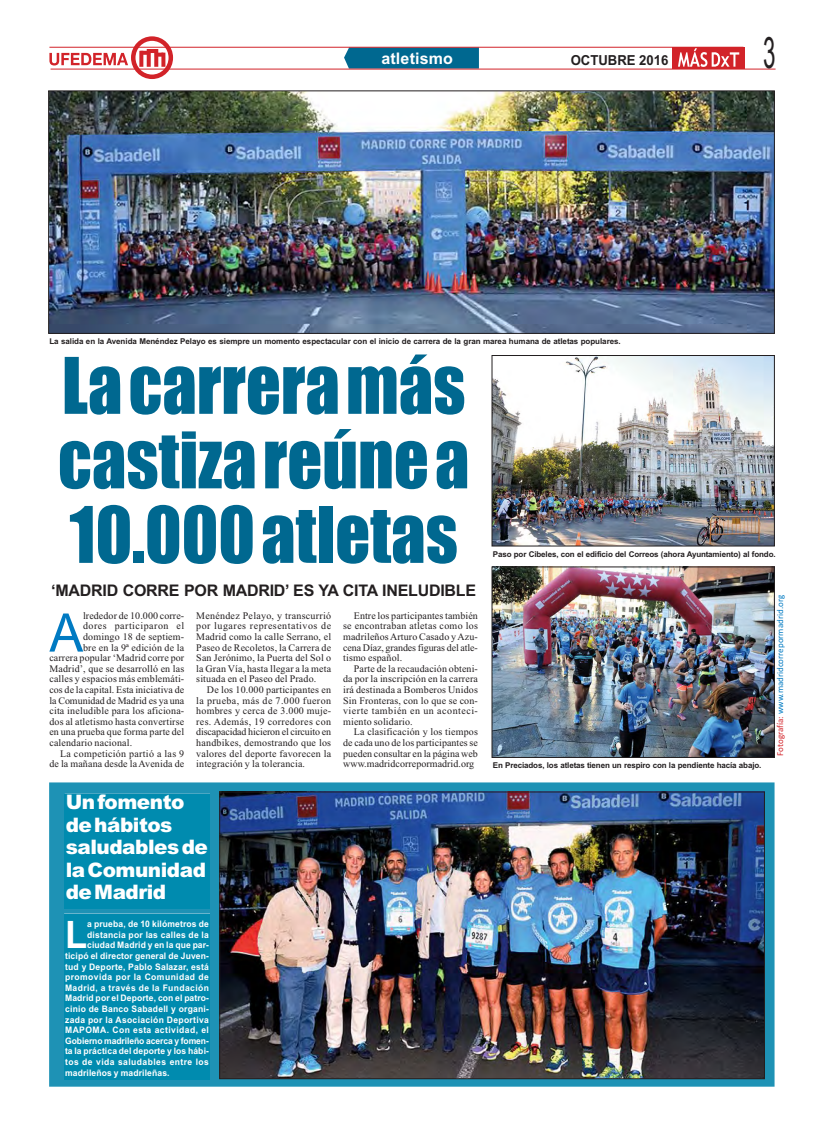
<style>
.page{position:relative;width:823px;height:1134px;background:#fff}
.page>*{position:absolute;margin:0;border:0;box-sizing:border-box;transform-origin:0 0}
.t1{font:72px/74.5px "Impact";color:#006890;text-align:justify;scale:.95 1}
.t2{font:53.2px "Arial";color:#007ac2;scale:.95 1}
.t3{font:43.5px "Arial Narrow";color:#231f20;scale:.63 1}
.t4{font:700 38.1px "Arial";color:#fff;scale:.95 1}
.t5{font:900 20px/22.5px "Arial";letter-spacing:-.025em;color:#fff}
.t6{font:700 16px "Arial";letter-spacing:-.015em;color:#231f20}
.t7{font:700 16px "Arial";letter-spacing:.01em;color:#fff}
.t8{font:700 13.8px "Arial";color:#231f20;scale:.95 1}
.t9{font:10px "Times New Roman";letter-spacing:.015em;color:#231f20}
.t10{font:10px "Times New Roman";letter-spacing:.05em;color:#231f20}
.t11{font:10px "Times New Roman";letter-spacing:-.015em;color:#231f20}
.t12{font:10px "Times New Roman";letter-spacing:-.01em;color:#231f20}
.t13{font:10px "Times New Roman";letter-spacing:-.005em;color:#231f20}
.t14{font:10px "Times New Roman";letter-spacing:.04em;color:#231f20}
.t15{font:700 9px "Arial";letter-spacing:.025em;color:#fff;scale:.95 1}
.t16{font:700 9px "Arial";letter-spacing:.05em;color:#fff;scale:.95 1}
.t17{font:9px "Calibri";color:#007ac2}
.t18{font:700 9px "Arial";letter-spacing:-.01em;color:#fff;scale:.95 1}
.t19{font:700 9px "Arial";letter-spacing:.045em;color:#fff;scale:.95 1}
.t20{font:700 8px "Arial";letter-spacing:-.015em;color:#231f20}
.s1{color:#d22329}
</style>
<div class="page">
<svg style="left:49px;top:782px;width:725px;height:305px;background:#2490b1"></svg>
<div style="left:344px;top:48px;width:134px;height:21px;background:#006890"></div>
<hr style="left:49px;top:47px;width:694px;height:1px;background:#d22329">
<hr style="left:50px;top:69px;width:725px;height:1px;background:#d22329">
<svg style="left:49px;top:36px;width:124px;height:43px"></svg>
<div style="left:671px;top:47px;width:73px;height:22px;background:#d22329"></div>
<svg style="left:678px;top:48px;width:60px;height:19px"></svg>
<img style="left:493px;top:569px;width:279px;height:187px">
<div style="left:491px;top:567px;width:283px;height:191px;border:1px solid #231f20"></div>
<img style="left:493px;top:357px;width:279px;height:187px">
<div style="left:491px;top:355px;width:283px;height:191px;border:1px solid #231f20"></div>
<div style="left:64px;top:914px;width:146px;height:165px;background:#008baf"></div>
<img style="left:221px;top:794px;width:541px;height:283px">
<div style="left:219px;top:792px;width:545px;height:287px;border:1px solid #231f20"></div>
<div style="left:65px;top:794px;width:145px;height:114px;background:#008baf"></div>
<img style="left:50px;top:93px;width:722px;height:239px">
<div style="left:48px;top:91px;width:726px;height:243px;border:1px solid #231f20"></div>
<p class="t7" style="left:381px;top:53px;width:73px">atletismo</p>
<p class="t8" style="left:570px;top:55px;width:104px">OCTUBRE 2016</p>
<p class="t3" style="left:762px;top:27px;width:21px">3</p>
<p class="t20" style="left:49px;top:339px;width:572px">La salida en la Avenida Menéndez Pelayo es siempre un momento espectacular con el inicio de carrera de la gran marea humana de atletas populares.</p>
<p class="t1" style="left:58px;top:354px;width:434px">La carrera más castiza reúne a 10.000 atletas</p>
<p class="t6" style="left:51px;top:584px;width:426px">‘MADRID CORRE POR MADRID’ ES YA CITA INELUDIBLE</p>
<p class="t2" style="left:49px;top:602px;width:37px">A</p>
<p class="t9" style="left:83px;top:612px;width:103px">lrededor de 10.000 corre-</p>
<p class="t10" style="left:83px;top:622px;width:103px">dores participaron el</p>
<p class="t9" style="left:83px;top:633px;width:103px">domingo 18 de septiem-</p>
<p class="t9" style="left:83px;top:644px;width:103px">bre en la 9ª edición de la</p>
<p class="t9" style="left:49px;top:654px;width:136px">carrera popular ‘Madrid corre por</p>
<p class="t9" style="left:49px;top:665px;width:136px">Madrid’, que se desarrolló en las</p>
<p class="t9" style="left:49px;top:675px;width:136px">calles y espacios más emblemáti-</p>
<p class="t9" style="left:49px;top:686px;width:136px">cos de la capital. Esta iniciativa de</p>
<p class="t13" style="left:49px;top:697px;width:136px">la Comunidad de Madrid es ya una</p>
<p class="t9" style="left:49px;top:707px;width:136px">cita ineludible para los aficiona-</p>
<p class="t9" style="left:49px;top:718px;width:136px">dos al atletismo hasta convertirse</p>
<p class="t9" style="left:49px;top:728px;width:136px">en una prueba que forma parte del</p>
<p class="t9" style="left:49px;top:739px;width:84px">calendario nacional.</p>
<p class="t9" style="left:60px;top:750px;width:126px">La competición partió a las 9</p>
<p class="t9" style="left:49px;top:760px;width:136px">de la mañana desde la Avenida de</p>
<p class="t9" style="left:196px;top:612px;width:136px">Menéndez Pelayo, y transcurrió</p>
<p class="t10" style="left:196px;top:622px;width:136px">por lugares representativos de</p>
<p class="t9" style="left:196px;top:633px;width:136px">Madrid como la calle Serrano, el</p>
<p class="t9" style="left:196px;top:644px;width:136px">Paseo de Recoletos, la Carrera de</p>
<p class="t9" style="left:196px;top:654px;width:136px">San Jerónimo, la Puerta del Sol o</p>
<p class="t9" style="left:196px;top:665px;width:136px">la Gran Vía, hasta llegar a la meta</p>
<p class="t9" style="left:196px;top:675px;width:121px">situada en el Paseo del Prado.</p>
<p class="t9" style="left:207px;top:686px;width:126px">De los 10.000 participantes en</p>
<p class="t14" style="left:196px;top:697px;width:136px">la prueba, más de 7.000 fueron</p>
<p class="t9" style="left:196px;top:707px;width:136px">hombres y cerca de 3.000 muje-</p>
<p class="t9" style="left:196px;top:718px;width:136px">res. Además, 19 corredores con</p>
<p class="t11" style="left:196px;top:728px;width:136px">discapacidad hicieron el circuito en</p>
<p class="t9" style="left:196px;top:739px;width:136px">handbikes, demostrando que los</p>
<p class="t9" style="left:196px;top:750px;width:136px">valores del deporte favorecen la</p>
<p class="t9" style="left:196px;top:760px;width:110px">integración y la tolerancia.</p>
<p class="t5" style="left:66px;top:791px;width:144px">Un fomento de hábitos saludables de la Comunidad de Madrid</p>
<p class="t4" style="left:65px;top:921px;width:25px">L</p>
<p class="t15" style="left:87px;top:921px;width:130px">a prueba, de 10 kilómetros de</p>
<p class="t15" style="left:87px;top:931px;width:130px">distancia por las calles de la</p>
<p class="t15" style="left:87px;top:942px;width:130px">ciudad Madrid y en la que par-</p>
<p class="t15" style="left:65px;top:952px;width:153px">ticipó el director general de Juven-</p>
<p class="t15" style="left:65px;top:963px;width:153px">tud y Deporte, Pablo Salazar, está</p>
<p class="t16" style="left:65px;top:974px;width:153px">promovida por la Comunidad de</p>
<p class="t19" style="left:65px;top:984px;width:153px">Madrid, a través de la Fundación</p>
<p class="t15" style="left:65px;top:995px;width:153px">Madrid por el Deporte, con el patro-</p>
<p class="t15" style="left:65px;top:1005px;width:153px">cinio de Banco Sabadell y organi-</p>
<p class="t15" style="left:65px;top:1016px;width:153px">zada por la Asociación Deportiva</p>
<p class="t16" style="left:65px;top:1027px;width:153px">MAPOMA. Con esta actividad, el</p>
<p class="t18" style="left:65px;top:1037px;width:153px">Gobierno madrileño acerca y fomen-</p>
<p class="t15" style="left:65px;top:1048px;width:153px">ta la práctica del deporte y los hábi-</p>
<p class="t16" style="left:65px;top:1058px;width:153px">tos de vida saludables entre los</p>
<p class="t15" style="left:65px;top:1069px;width:111px">madrileños y madrileñas.</p>
<p class="t9" style="left:353px;top:612px;width:126px">Entre los participantes también</p>
<p class="t9" style="left:343px;top:622px;width:136px">se encontraban atletas como los</p>
<p class="t9" style="left:343px;top:633px;width:136px">madrileños Arturo Casado y Azu-</p>
<p class="t12" style="left:343px;top:644px;width:136px">cena Díaz, grandes figuras del atle-</p>
<p class="t9" style="left:343px;top:654px;width:61px">tismo español.</p>
<p class="t9" style="left:353px;top:665px;width:126px">Parte de la recaudación obteni-</p>
<p class="t9" style="left:343px;top:675px;width:136px">da por la inscripción en la carrera</p>
<p class="t9" style="left:343px;top:686px;width:136px">irá destinada a Bomberos Unidos</p>
<p class="t9" style="left:343px;top:697px;width:136px">Sin Fronteras, con lo que se con-</p>
<p class="t10" style="left:343px;top:707px;width:136px">vierte también en un aconteci-</p>
<p class="t9" style="left:343px;top:718px;width:71px">miento solidario.</p>
<p class="t9" style="left:353px;top:728px;width:126px">La clasificación y los tiempos</p>
<p class="t9" style="left:343px;top:739px;width:136px">de cada uno de los participantes se</p>
<p class="t9" style="left:343px;top:750px;width:136px">pueden consultar en la página web</p>
<p class="t9" style="left:343px;top:760px;width:133px">www.madridcorrepormadrid.org</p>
<p class="t20" style="left:492px;top:551px;width:284px">Paso por Cibeles, con el edificio del Correos (ahora Ayuntamiento) al fondo.</p>
<p class="t20" style="left:492px;top:762px;width:270px">En Preciados, los atletas tienen un respiro con la pendiente hacía abajo.</p>
<p class="t17" style="left:776px;top:756px;width:162px;rotate:-90deg"><span class="s1">Fotografía:</span> www.madridcorrepormadrid.org</p>
</div>
